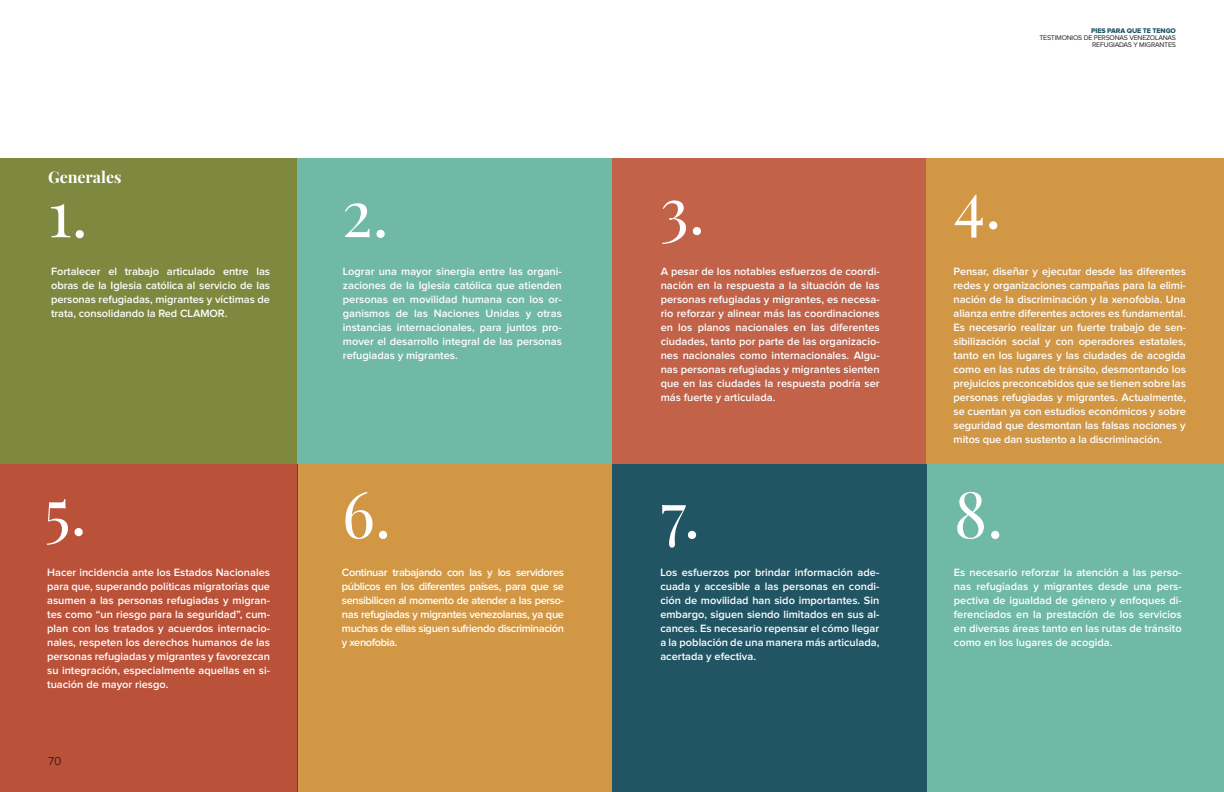
<style>
.page{position:relative;width:1224px;height:792px;background:#fff}
.page>*{position:absolute;margin:0;border:0;box-sizing:border-box;transform-origin:0 0}
.t1{font:64px "Playfair Display";color:#fff}
.t2{font:700 16px "Playfair Display";color:#fff}
.t3{font:300 12px "Proxima Nova";color:#231f20}
.t4{font:600 11px/14px "Proxima Nova";color:#fff;text-align:justify}
.t5{font:7px/7px "Proxima Nova";letter-spacing:-.025em;color:#231f20;text-align:right}
.t6{font:7px "Proxima Nova Extrabld";letter-spacing:-.015em;color:#225564}
</style>
<div class="page">
<div style="left:927px;top:464px;width:297px;height:328px;background:#70b9a7"></div>
<div style="left:297px;top:464px;width:315px;height:328px;background:#d29744"></div>
<div style="left:0;top:464px;width:297px;height:328px;background:#ba523a"></div>
<div style="left:612px;top:464px;width:315px;height:328px;background:#225564"></div>
<div style="left:612px;top:159px;width:315px;height:305px;background:#c16249"></div>
<div style="left:927px;top:159px;width:297px;height:305px;background:#d29744"></div>
<div style="left:0;top:159px;width:297px;height:305px;background:#7e883e"></div>
<div style="left:297px;top:159px;width:315px;height:305px;background:#70b9a7"></div>
<p class="t2" style="left:48px;top:167px;width:75px">Generales</p>
<p class="t1" style="left:48px;top:173px;width:41px">1.</p>
<p class="t4" style="left:51px;top:265px;width:221px">Fortalecer el trabajo articulado entre las obras de la Iglesia católica al servicio de las personas refugiadas, migrantes y víctimas de trata, consolidando la Red CLAMOR.</p>
<p class="t1" style="left:342px;top:173px;width:48px">2.</p>
<p class="t4" style="left:343px;top:265px;width:221px">Lograr una mayor sinergia entre las organi&shy;zaciones de la Iglesia católica que atienden personas en movilidad humana con los or&shy;ganismos de las Naciones Unidas y otras instancias internacionales, para juntos pro&shy;mover el desarrollo integral de las personas refugiadas y migrantes.</p>
<p class="t1" style="left:44px;top:471px;width:44px">5.</p>
<p class="t1" style="left:342px;top:474px;width:51px">6.</p>
<p class="t4" style="left:47px;top:566px;width:224px">Hacer incidencia ante los Estados Nacionales para que, superando políticas migratorias que asumen a las personas refugiadas y migran&shy;tes como “un riesgo para la seguridad”, cum&shy;plan con los tratados y acuerdos internacio&shy;nales, respeten los derechos humanos de las personas refugiadas y migrantes y favorezcan su integración, especialmente aquellas en si&shy;tuación de mayor riesgo.</p>
<p class="t3" style="left:48px;top:756px;width:15px">70</p>
<p class="t4" style="left:342px;top:566px;width:224px">Continuar trabajando con las y los servidores públicos en los diferentes países, para que se sensibilicen al momento de atender a las perso&shy;nas refugiadas y migrantes venezolanas, ya que muchas de ellas siguen sufriendo discriminación y xenofobia.</p>
<p class="t1" style="left:660px;top:170px;width:46px">3.</p>
<p class="t4" style="left:661px;top:265px;width:221px">A pesar de los notables esfuerzos de coordi&shy;nación en la respuesta a la situación de las personas refugiadas y migrantes, es necesa&shy;rio reforzar y alinear más las coordinaciones en los planos nacionales en las diferentes ciudades, tanto por parte de las organizacio&shy;nes nacionales como internacionales. Algu&shy;nas personas refugiadas y migrantes sienten que en las ciudades la respuesta podría ser más fuerte y articulada.</p>
<p class="t1" style="left:660px;top:474px;width:41px">7.</p>
<p class="t6" style="left:1091px;top:27px;width:86px">PIES PARA QUE TE TENGO</p>
<p class="t5" style="left:1039px;top:34px;width:138px">TESTIMONIOS DE PERSONAS VENEZOLANAS<br>REFUGIADAS Y MIGRANTES</p>
<p class="t1" style="left:954px;top:165px;width:49px">4.</p>
<p class="t4" style="left:954px;top:265px;width:234px">Pensar, diseñar y ejecutar desde las diferentes redes y organizaciones campañas para la elimi&shy;nación de la discriminación y la xenofobia. Una alianza entre diferentes actores es fundamental.<br>Es necesario realizar un fuerte trabajo de sen&shy;sibilización social y con operadores estatales, tanto en los lugares y las ciudades de acogida como en las rutas de tránsito, desmontando los prejuicios preconcebidos que se tienen sobre las personas refugiadas y migrantes. Actualmente, se cuentan ya con estudios económicos y sobre seguridad que desmontan las falsas nociones y mitos que dan sustento a la discriminación.</p>
<p class="t1" style="left:954px;top:474px;width:51px">8.</p>
<p class="t4" style="left:660px;top:566px;width:221px">Los esfuerzos por brindar información ade&shy;cuada y accesible a las personas en condi&shy;ción de movilidad han sido importantes. Sin embargo, siguen siendo limitados en sus al&shy;cances. Es necesario repensar el cómo llegar a la población de una manera más articulada, acertada y efectiva.</p>
<p class="t4" style="left:954px;top:566px;width:229px">Es necesario reforzar la atención a las perso&shy;nas refugiadas y migrantes desde una pers&shy;pectiva de igualdad de género y enfoques di&shy;ferenciados en la prestación de los servicios en diversas áreas tanto en las rutas de tránsito como en los lugares de acogida.</p>
</div>
